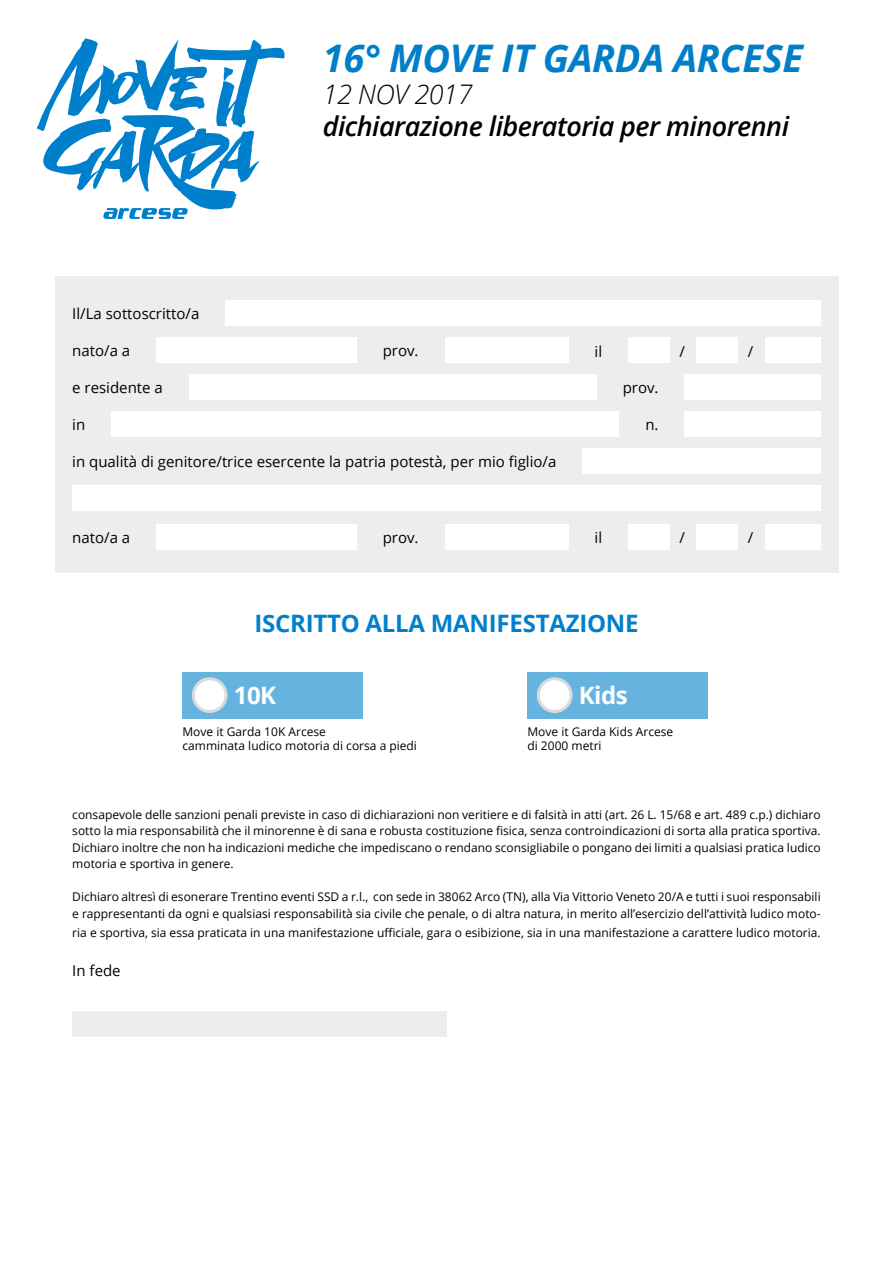
<style>
.page{position:relative;width:893px;height:1263px;background:#fff}
.page>*{position:absolute;margin:0;border:0;box-sizing:border-box;transform-origin:0 0}
.t1{font:italic 700 38.1px "Open Sans";letter-spacing:-.01em;color:#007fc8}
.t2{font:italic 600 27px "Open Sans";letter-spacing:-.02em;color:#000}
.t3{font:italic 300 27px "Open Sans";letter-spacing:-.02em;color:#000}
.t4{font:700 24px "Open Sans";letter-spacing:-.01em;color:#0080cc}
.t5{font:700 24px "Open Sans";letter-spacing:-.02em;color:#fff}
.t6{font:15px "Open Sans";color:#000}
.t7{font:12px/16.5px "Open Sans";color:#000}
</style>
<div class="page">
<div style="left:55px;top:277px;width:783px;height:296px;background:#ededed"></div>
<div style="left:225px;top:300px;width:596px;height:26px;background:#fff"></div>
<div style="left:189px;top:374px;width:408px;height:26px;background:#fff"></div>
<div style="left:111px;top:411px;width:508px;height:26px;background:#fff"></div>
<div style="left:685px;top:411px;width:136px;height:26px;background:#fff"></div>
<div style="left:582px;top:449px;width:239px;height:25px;background:#fff"></div>
<div style="left:72px;top:486px;width:749px;height:25px;background:#fff"></div>
<div style="left:685px;top:374px;width:136px;height:26px;background:#fff"></div>
<div style="left:156px;top:337px;width:201px;height:26px;background:#fff"></div>
<div style="left:445px;top:337px;width:123px;height:26px;background:#fff"></div>
<div style="left:628px;top:337px;width:42px;height:26px;background:#fff"></div>
<div style="left:697px;top:337px;width:41px;height:26px;background:#fff"></div>
<div style="left:765px;top:337px;width:56px;height:26px;background:#fff"></div>
<div style="left:156px;top:524px;width:201px;height:26px;background:#fff"></div>
<div style="left:445px;top:524px;width:123px;height:26px;background:#fff"></div>
<div style="left:628px;top:524px;width:42px;height:26px;background:#fff"></div>
<div style="left:697px;top:524px;width:41px;height:26px;background:#fff"></div>
<div style="left:765px;top:524px;width:56px;height:26px;background:#fff"></div>
<div style="left:72px;top:1011px;width:374px;height:26px;background:#ededed"></div>
<div style="left:183px;top:672px;width:180px;height:46px;background:#66b3e0"></div>
<div style="left:193px;top:679px;width:33px;height:32px;background:#fff;border-radius:50%"></div>
<div style="left:192px;top:677px;width:36px;height:36px;border:3px solid #dadada;border-radius:50%"></div>
<div style="left:528px;top:672px;width:180px;height:46px;background:#66b3e0"></div>
<div style="left:538px;top:679px;width:33px;height:32px;background:#fff;border-radius:50%"></div>
<div style="left:537px;top:677px;width:36px;height:36px;border:3px solid #dadada;border-radius:50%"></div>
<svg style="left:37px;top:38px;width:248px;height:181px"></svg>
<p class="t6" style="left:72px;top:303px;width:129px">Il/La sottoscritto/a</p>
<h1 class="t1" style="left:323px;top:31px;width:482px">16° MOVE IT GARDA ARCESE</h1>
<h2 class="t3" style="left:323px;top:76px;width:151px">12 NOV 2017</h2>
<h2 class="t2" style="left:323px;top:108px;width:468px">dichiarazione liberatoria per minorenni</h2>
<p class="t6" style="left:72px;top:340px;width:59px">nato/a a</p>
<p class="t6" style="left:383px;top:340px;width:37px">prov.</p>
<p class="t6" style="left:595px;top:341px;width:9px">il</p>
<p class="t6" style="left:679px;top:341px;width:7px">/</p>
<p class="t6" style="left:748px;top:341px;width:7px">/</p>
<p class="t6" style="left:72px;top:377px;width:92px">e residente a</p>
<p class="t6" style="left:72px;top:414px;width:15px">in</p>
<p class="t6" style="left:72px;top:451px;width:486px">in qualità di genitore/trice esercente la patria potestà, per mio figlio/a</p>
<p class="t6" style="left:623px;top:377px;width:37px">prov.</p>
<p class="t6" style="left:645px;top:414px;width:15px">n.</p>
<p class="t6" style="left:72px;top:527px;width:59px">nato/a a</p>
<p class="t6" style="left:383px;top:527px;width:37px">prov.</p>
<p class="t6" style="left:595px;top:528px;width:9px">il</p>
<p class="t6" style="left:679px;top:528px;width:7px">/</p>
<p class="t6" style="left:748px;top:528px;width:7px">/</p>
<h3 class="t4" style="left:254px;top:606px;width:386px">ISCRITTO ALLA MANIFESTAZIONE</h3>
<h3 class="t5" style="left:234px;top:679px;width:44px">10K</h3>
<p class="t7" style="left:182px;top:724px;width:236px;line-height:13.5px">Move it Garda 10K Arcese<br>camminata ludico motoria di corsa a piedi</p>
<h3 class="t5" style="left:579px;top:679px;width:50px">Kids</h3>
<p class="t7" style="left:527px;top:724px;width:147px;line-height:13.5px">Move it Garda Kids Arcese di 2000 metri</p>
<p class="t7" style="left:72px;top:806px;width:750px;text-align:justify">consapevole delle sanzioni penali previste in caso di dichiarazioni non veritiere e di falsità in atti (art. 26 L. 15/68 e art. 489 c.p.) dichiaro sotto la mia responsabilità che il minorenne è di sana e robusta costituzione fisica, senza controindicazioni di sorta alla pratica sportiva.<br>Dichiaro inoltre che non ha indicazioni mediche che impediscano o rendano sconsigliabile o pongano dei limiti a qualsiasi pratica ludico motoria e sportiva in genere.</p>
<p class="t7" style="left:72px;top:888px;width:750px">Dichiaro altresì di esonerare Trentino eventi SSD a r.l., con sede in 38062 Arco (TN), alla Via Vittorio Veneto 20/A e tutti i suoi responsabili e rappresentanti da ogni e qualsiasi responsabilità sia civile che penale, o di altra natura, in merito all’esercizio dell’attività ludico moto-</p>
<p class="t7" style="left:72px;top:924px;width:750px">ria e sportiva, sia essa praticata in una manifestazione ufficiale, gara o esibizione, sia in una manifestazione a carattere ludico motoria.</p>
<p class="t6" style="left:72px;top:960px;width:50px">In fede</p>
</div>
